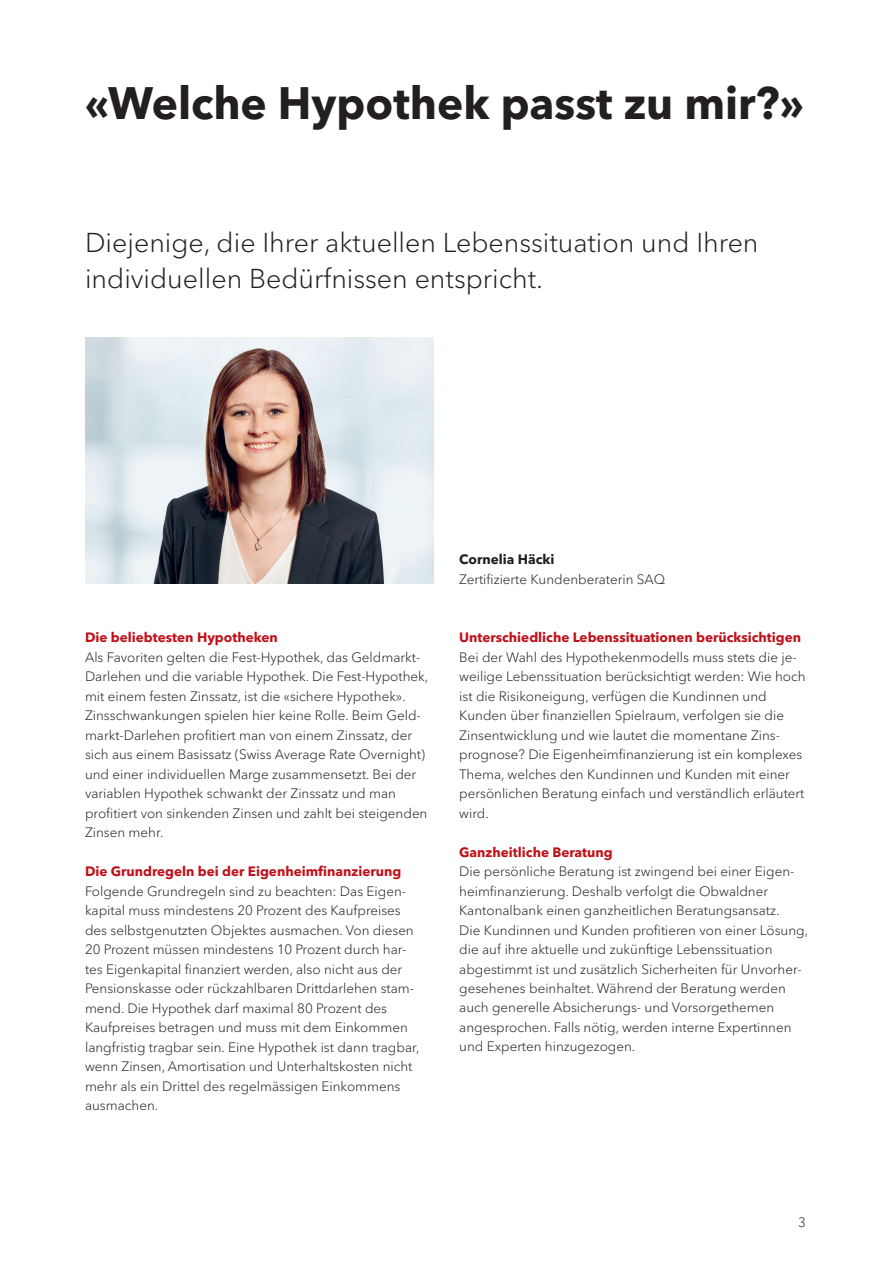
<style>
.page{position:relative;width:893px;height:1263px;background:#fff}
.page>*{position:absolute;margin:0;border:0;box-sizing:border-box;transform-origin:0 0}
.t1{font:700 45px "Avenir Next LT Pro";color:#231f20}
.t2{font:300 27px/36px "Avenir Next LT Pro";color:#231f20}
.t3{font:300 13.5px/19.5px "Avenir Next LT Pro";color:#231f20}
.t4{font:700 13.5px "Avenir Next LT Pro";color:#c01119}
.t5{font:700 13.5px "Avenir Next LT Pro";color:#231f20}
</style>
<div class="page">
<img style="left:85px;top:337px;width:349px;height:247px">
<h1 class="t1" style="left:85px;top:76px;width:720px">«Welche Hypothek passt zu mir?»</h1>
<h2 class="t2" style="left:85px;top:225px;width:675px">Diejenige, die Ihrer aktuellen Lebenssituation und Ihren individuellen Bedürfnissen entspricht.</h2>
<p class="t4" style="left:85px;top:629px;width:194px">Die beliebtesten Hypotheken</p>
<p class="t3" style="left:85px;top:647px;width:345px">Als Favoriten gelten die Fest-Hypothek, das Geldmarkt-Darlehen und die variable Hypothek. Die Fest-Hypothek, mit einem festen Zinssatz, ist die «sichere Hypothek».<br>Zinsschwankungen spielen hier keine Rolle. Beim Geld&shy;markt-Darlehen profitiert man von einem Zinssatz, der sich aus einem Basissatz (Swiss Average Rate Overnight) und einer individuellen Marge zusammensetzt. Bei der variablen Hypothek schwankt der Zinssatz und man profitiert von sinkenden Zinsen und zahlt bei steigenden Zinsen mehr.</p>
<p class="t4" style="left:85px;top:863px;width:318px">Die Grundregeln bei der Eigenheimfinanzierung</p>
<p class="t3" style="left:85px;top:881px;width:336px">Folgende Grundregeln sind zu beachten: Das Eigen&shy;kapital muss mindestens 20 Prozent des Kaufpreises des selbstgenutzten Objektes ausmachen. Von diesen 20 Prozent müssen mindestens 10 Prozent durch har&shy;tes Eigenkapital finanziert werden, also nicht aus der Pensionskasse oder rückzahlbaren Drittdarlehen stam&shy;mend. Die Hypothek darf maximal 80 Prozent des Kaufpreises betragen und muss mit dem Einkommen langfristig tragbar sein. Eine Hypothek ist dann tragbar, wenn Zinsen, Amortisation und Unterhaltskosten nicht mehr als ein Drittel des regelmässigen Einkommens ausmachen.</p>
<p class="t5" style="left:459px;top:551px;width:97px">Cornelia Häcki</p>
<p class="t3" style="left:459px;top:569px;width:207px">Zertifizierte Kundenberaterin SAQ</p>
<p class="t4" style="left:459px;top:629px;width:343px">Unterschiedliche Lebenssituationen berücksichtigen</p>
<p class="t3" style="left:459px;top:647px;width:348px">Bei der Wahl des Hypothekenmodells muss stets die je&shy;weilige Lebenssituation berücksichtigt werden: Wie hoch ist die Risikoneigung, verfügen die Kundinnen und Kunden über finanziellen Spielraum, verfolgen sie die Zinsentwicklung und wie lautet die momentane Zins&shy;prognose? Die Eigenheimfinanzierung ist ein komplexes Thema, welches den Kundinnen und Kunden mit einer persönlichen Beratung einfach und verständlich erläutert wird.</p>
<p class="t4" style="left:459px;top:843px;width:155px">Ganzheitliche Beratung</p>
<p class="t3" style="left:459px;top:861px;width:350px">Die persönliche Beratung ist zwingend bei einer Eigen&shy;heimfinanzierung. Deshalb verfolgt die Obwaldner Kantonalbank einen ganzheitlichen Beratungsansatz.<br>Die Kundinnen und Kunden profitieren von einer Lösung, die auf ihre aktuelle und zukünftige Lebenssituation abgestimmt ist und zusätzlich Sicherheiten für Unvorher&shy;gesehenes beinhaltet. Während der Beratung werden auch generelle Absicherungs- und Vorsorgethemen angesprochen. Falls nötig, werden interne Expertinnen und Experten hinzugezogen.</p>
<p class="t3" style="left:798px;top:1213px;width:9px">3</p>
</div>
